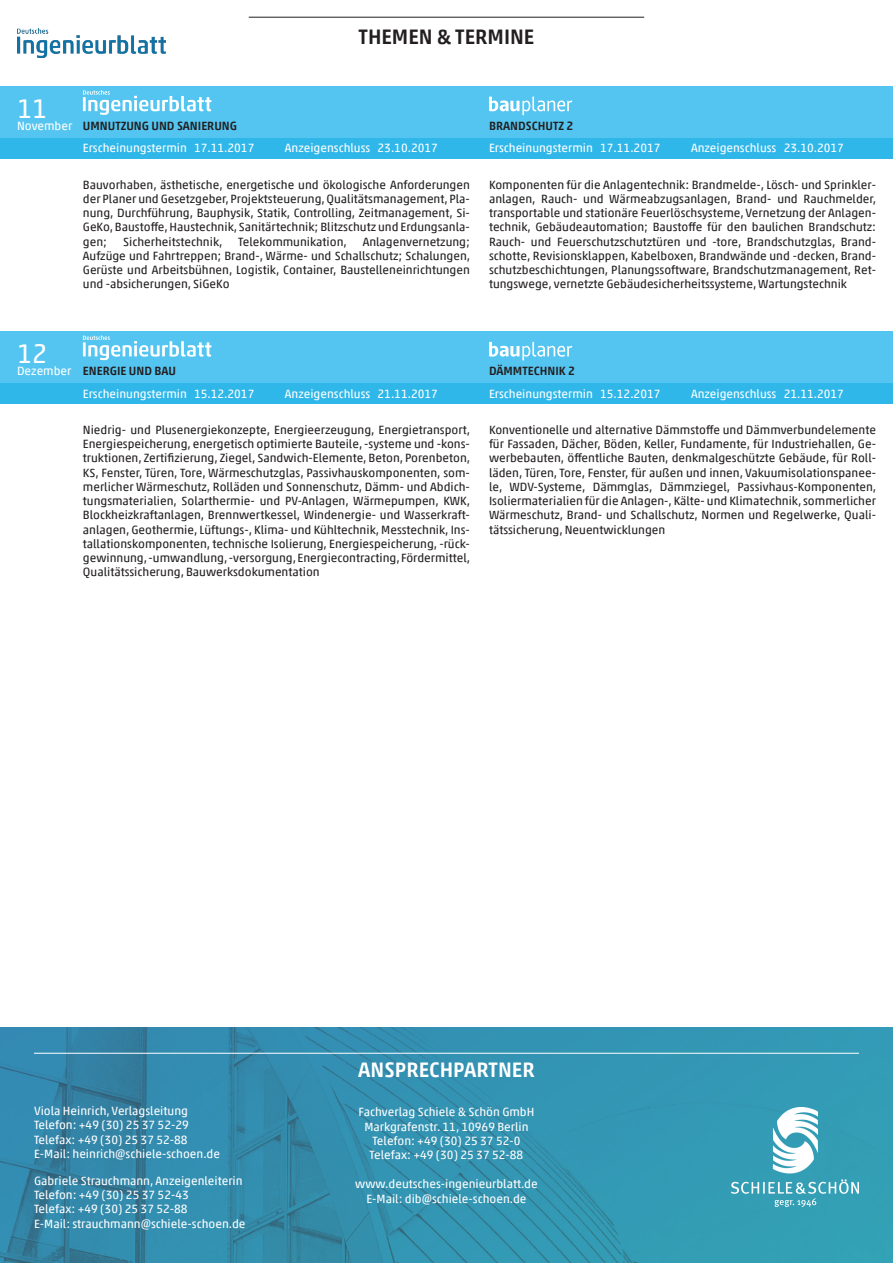
<style>
.page{position:relative;width:893px;height:1263px;background:#fff}
.page>*{position:absolute;margin:0;border:0;box-sizing:border-box;transform-origin:0 0}
.t1{font:27px "Akko Pro";color:#fff}
.t2{font:500 21px "Akko Pro";color:#fff}
.t3{font:500 21px "Akko Pro";color:#231f20}
.t4{font:12px/14.2px "Akko Pro";color:#231f20;text-align:justify}
.t5{font:12px/14.4px "Akko Pro";color:#fff}
.t6{font:500 12px "Akko Pro";color:#231f20}
</style>
<div class="page">
<img style="left:0;top:1028px;width:893px;height:235px">
<hr style="left:249px;top:17px;width:395px;height:1px;background:#231f20">
<div style="left:0;top:137px;width:893px;height:21px;background:#30b7ea"></div>
<div style="left:0;top:86px;width:893px;height:51px;background:#54c5f1"></div>
<svg style="left:83px;top:90px;width:128px;height:25px"></svg>
<svg style="left:489px;top:97px;width:83px;height:18px"></svg>
<div style="left:0;top:382px;width:893px;height:22px;background:#30b7ea"></div>
<div style="left:0;top:331px;width:893px;height:51px;background:#54c5f1"></div>
<svg style="left:83px;top:335px;width:128px;height:25px"></svg>
<svg style="left:489px;top:342px;width:83px;height:18px"></svg>
<img style="left:17px;top:29px;width:149px;height:28px">
<img style="left:731px;top:1107px;width:128px;height:99px">
<hr style="left:34px;top:1053px;width:825px;height:1px;background:#fff">
<h2 class="t3" style="left:359px;top:24px;width:177px">THEMEN &amp; TERMINE</h2>
<h1 class="t1" style="left:17px;top:92px;width:32px">11</h1>
<p class="t5" style="left:17px;top:119px;width:57px">November</p>
<p class="t6" style="left:83px;top:119px;width:156px">UMNUTZUNG UND SANIERUNG</p>
<p class="t6" style="left:489px;top:119px;width:86px">BRANDSCHUTZ 2</p>
<p class="t5" style="left:83px;top:141px;width:173px">Erscheinungstermin 17.11.2017</p>
<p class="t5" style="left:285px;top:141px;width:154px">Anzeigenschluss 23.10.2017</p>
<p class="t5" style="left:489px;top:141px;width:173px">Erscheinungstermin 17.11.2017</p>
<p class="t5" style="left:691px;top:141px;width:154px">Anzeigenschluss 23.10.2017</p>
<p class="t4" style="left:489px;top:177px;width:389px;text-align:left">Komponenten für die Anlagentechnik: Brandmelde-, Lösch- und Sprinkler&shy;anlagen, Rauch- und Wärmeabzugsanlagen, Brand- und Rauchmelder, transportable und stationäre Feuerlöschsysteme, Vernetzung der Anlagen&shy;technik, Gebäudeautomation; Baustoffe für den baulichen Brandschutz:<br>Rauch- und Feuerschutzschutztüren und -tore, Brandschutzglas, Brand&shy;schotte, Revisionsklappen, Kabelboxen, Brandwände und -decken, Brand&shy;schutzbeschichtungen, Planungssoftware, Brandschutzmanagement, Ret&shy;tungswege, vernetzte Gebäudesicherheitssysteme, Wartungstechnik</p>
<p class="t4" style="left:83px;top:177px;width:388px">Bauvorhaben, ästhetische, energetische und ökologische Anforderungen der Planer und Gesetzgeber, Projektsteuerung, Qualitätsmanagement, Pla&shy;nung, Durchführung, Bauphysik, Statik, Controlling, Zeitmanagement, Si-GeKo, Baustoffe, Haustechnik, Sanitärtechnik; Blitzschutz und Erdungsanla&shy;gen;</p>
<p class="t4" style="left:123px;top:234px;width:101px">Sicherheitstechnik,</p>
<p class="t4" style="left:238px;top:234px;width:110px">Telekommunikation,</p>
<p class="t4" style="left:83px;top:234px;width:389px;text-indent:280px">Anlagenvernetzung; Aufzüge und Fahrtreppen; Brand-, Wärme- und Schallschutz; Schalungen, Gerüste und Arbeitsbühnen, Logistik, Container, Baustelleneinrichtungen und -absicherungen, SiGeKo</p>
<h1 class="t1" style="left:17px;top:337px;width:32px">12</h1>
<p class="t5" style="left:17px;top:364px;width:56px">Dezember</p>
<p class="t6" style="left:83px;top:364px;width:95px">ENERGIE UND BAU</p>
<p class="t6" style="left:489px;top:364px;width:87px">DÄMMTECHNIK 2</p>
<p class="t5" style="left:83px;top:386px;width:173px">Erscheinungstermin 15.12.2017</p>
<p class="t5" style="left:285px;top:386px;width:154px">Anzeigenschluss 21.11.2017</p>
<p class="t5" style="left:489px;top:386px;width:173px">Erscheinungstermin 15.12.2017</p>
<p class="t5" style="left:691px;top:386px;width:154px">Anzeigenschluss 21.11.2017</p>
<p class="t4" style="left:489px;top:422px;width:389px;text-align:left">Konventionelle und alternative Dämmstoffe und Dämmverbundelemente für Fassaden, Dächer, Böden, Keller, Fundamente, für Industriehallen, Ge&shy;werbebauten, öffentliche Bauten, denkmalgeschützte Gebäude, für Roll&shy;läden, Türen, Tore, Fenster, für außen und innen, Vakuumisolationspanee&shy;le, WDV-Systeme, Dämmglas, Dämmziegel, Passivhaus-Komponenten, Isoliermaterialien für die Anlagen-, Kälte- und Klimatechnik, sommerlicher Wärmeschutz, Brand- und Schallschutz, Normen und Regelwerke, Quali&shy;tätssicherung, Neuentwicklungen</p>
<p class="t4" style="left:83px;top:422px;width:389px">Niedrig- und Plusenergiekonzepte, Energieerzeugung, Energietransport, Energiespeicherung, energetisch optimierte Bauteile, -systeme und -kons&shy;truktionen, Zertifizierung, Ziegel, Sandwich-Elemente, Beton, Porenbeton, KS, Fenster, Türen, Tore, Wärmeschutzglas, Passivhauskomponenten, som&shy;merlicher Wärmeschutz, Rolläden und Sonnenschutz, Dämm- und Abdich&shy;tungsmaterialien, Solarthermie- und PV-Anlagen, Wärmepumpen, KWK, Blockheizkraftanlagen, Brennwertkessel, Windenergie- und Wasserkraft&shy;anlagen, Geothermie, Lüftungs-, Klima- und Kühltechnik, Messtechnik, Ins&shy;tallationskomponenten, technische Isolierung, Energiespeicherung, -rück&shy;gewinnung, -umwandlung, -versorgung, Energiecontracting, Fördermittel, Qualitätssicherung, Bauwerksdokumentation</p>
<h2 class="t2" style="left:358px;top:1056px;width:178px">ANSPRECHPARTNER</h2>
<p class="t5" style="left:34px;top:1103px;width:188px">Viola Heinrich, Verlagsleitung<br>Telefon: +49 (30) 25 37 52-29<br>Telefax: +49 (30) 25 37 52-88<br>E-Mail: heinrich@schiele-schoen.de</p>
<p class="t5" style="left:34px;top:1173px;width:213px">Gabriele Strauchmann, Anzeigenleiterin Telefon: +49 (30) 25 37 52-43<br>Telefax: +49 (30) 25 37 52-88<br>E-Mail: strauchmann@schiele-schoen.de</p>
<p class="t5" style="left:359px;top:1104px;width:177px;text-align:center">Fachverlag Schiele &amp; Schön GmbH<br>Markgrafenstr. 11, 10969 Berlin<br>Telefon: +49 (30) 25 37 52-0<br>Telefax: +49 (30) 25 37 52-88</p>
<p class="t5" style="left:355px;top:1176px;width:184px;text-align:center">www.deutsches-ingenieurblatt.de<br>E-Mail: dib@schiele-schoen.de</p>
</div>
